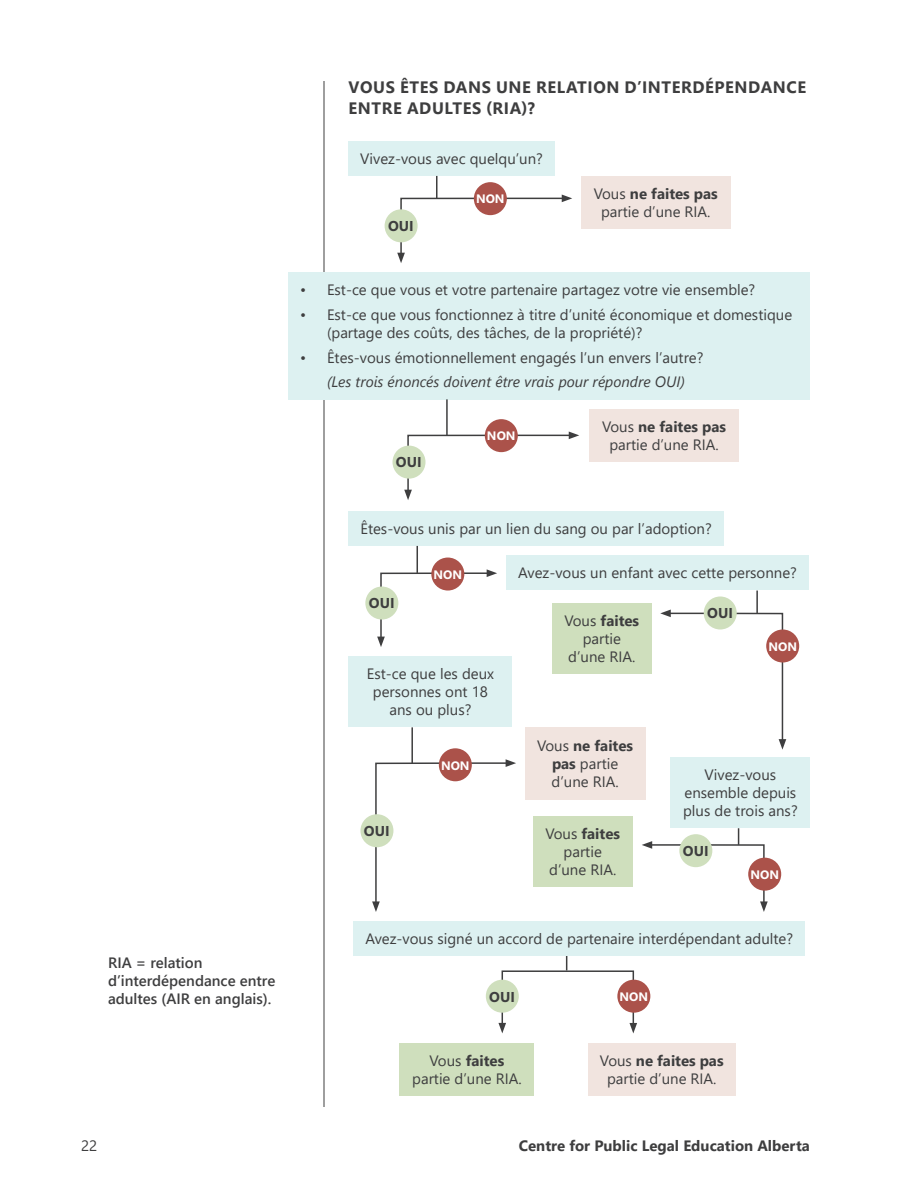
<style>
.page{position:relative;width:918px;height:1188px;background:#fff}
.page>*{position:absolute;margin:0;border:0;box-sizing:border-box;transform-origin:0 0}
.Graph_Titles{font:700 16.5px/21px "Segoe UI";letter-spacing:.035em;color:#3e3e3f}
.Sidebar_Graph_Body{font:15px/18px "Segoe UI";color:#3e3e3f;text-align:center}
.Sidebar_Graph_Body-2{font:600 15px/18px "Segoe UI";color:#3e3e3f}
.Sidebar_Graph_Bullet{font:italic 15px "Segoe UI";color:#3e3e3f}
.t1{font:700 15px "Segoe UI";color:#3e3e3f}
.t2{font:700 14.25px "Segoe UI";color:#3e3e3f}
.t3{font:700 12.3px "Segoe UI";color:#fff}
.s1{font-weight:700}
</style>
<div class="page">
<hr style="left:324px;top:81px;width:1px;height:1026px;background:#3e3e3f">
<div style="left:288px;top:272px;width:522px;height:127px;background:#ddf1f1"></div>
<div style="left:348px;top:511px;width:376px;height:35px;background:#ddf1f1"></div>
<div style="left:348px;top:141px;width:207px;height:35px;background:#ddf1f1"></div>
<hr style="left:436px;top:176px;width:2px;height:23px;background:#3e3e3f">
<div style="left:349px;top:656px;width:163px;height:71px;background:#ddf1f1"></div>
<svg style="left:377px;top:546px;width:120px;height:101px"></svg>
<div style="left:506px;top:555px;width:303px;height:35px;background:#ddf1f1"></div>
<svg style="left:660px;top:610px;width:126px;height:140px"></svg>
<hr style="left:756px;top:591px;width:2px;height:22px;background:#3e3e3f">
<div style="left:552px;top:603px;width:99px;height:71px;background:#cfdfbd"></div>
<div style="left:671px;top:757px;width:139px;height:71px;background:#ddf1f1"></div>
<svg style="left:397px;top:195px;width:175px;height:68px"></svg>
<hr style="left:446px;top:399px;width:2px;height:36px;background:#3e3e3f">
<svg style="left:404px;top:432px;width:175px;height:68px"></svg>
<div style="left:581px;top:176px;width:149px;height:53px;background:#f1e4df"></div>
<svg style="left:372px;top:759px;width:144px;height:153px"></svg>
<hr style="left:411px;top:727px;width:2px;height:36px;background:#3e3e3f">
<div style="left:525px;top:727px;width:120px;height:72px;background:#f1e4df"></div>
<svg style="left:642px;top:828px;width:126px;height:84px"></svg>
<div style="left:385px;top:209px;width:33px;height:33px;background:#cfdfbd;border-radius:50%"></div>
<div style="left:474px;top:182px;width:33px;height:33px;background:#ab524a;border-radius:50%"></div>
<div style="left:485px;top:419px;width:33px;height:33px;background:#ab524a;border-radius:50%"></div>
<div style="left:393px;top:446px;width:33px;height:33px;background:#cfdfbd;border-radius:50%"></div>
<div style="left:365px;top:587px;width:33px;height:33px;background:#cfdfbd;border-radius:50%"></div>
<div style="left:431px;top:558px;width:33px;height:33px;background:#ab524a;border-radius:50%"></div>
<div style="left:766px;top:630px;width:33px;height:33px;background:#ab524a;border-radius:50%"></div>
<div style="left:704px;top:597px;width:33px;height:33px;background:#cfdfbd;border-radius:50%"></div>
<div style="left:360px;top:814px;width:33px;height:33px;background:#cfdfbd;border-radius:50%"></div>
<div style="left:439px;top:748px;width:33px;height:33px;background:#ab524a;border-radius:50%"></div>
<div style="left:679px;top:834px;width:33px;height:33px;background:#cfdfbd;border-radius:50%"></div>
<div style="left:748px;top:858px;width:33px;height:33px;background:#ab524a;border-radius:50%"></div>
<div style="left:590px;top:409px;width:149px;height:53px;background:#f1e4df"></div>
<div style="left:533px;top:816px;width:99px;height:71px;background:#cfdfbd"></div>
<div style="left:502px;top:970px;width:132px;height:56px;border:2px solid #3e3e3f"></div>
<svg style="left:498px;top:1023px;width:8px;height:10px"></svg>
<svg style="left:629px;top:1023px;width:8px;height:10px"></svg>
<svg style="left:566px;top:956px;width:1px;height:14px"></svg>
<div style="left:353px;top:921px;width:452px;height:35px;background:#ddf1f1"></div>
<div style="left:486px;top:980px;width:33px;height:33px;background:#cfdfbd;border-radius:50%"></div>
<div style="left:617px;top:980px;width:33px;height:33px;background:#ab524a;border-radius:50%"></div>
<div style="left:588px;top:1043px;width:148px;height:53px;background:#f1e4df"></div>
<div style="left:400px;top:1043px;width:134px;height:53px;background:#cfdfbd"></div>
<p class="Graph_Titles" style="left:349px;top:75px;width:459px">VOUS ÊTES DANS UNE RELATION D’INTERDÉPENDANCE<br>ENTRE ADULTES (RIA)?</p>
<p class="Sidebar_Graph_Body" style="left:360px;top:148px;width:184px">Vivez-vous avec quelqu’un?</p>
<p class="t2" style="left:388px;top:213px;width:27px">OUI</p>
<p class="t3" style="left:476px;top:187px;width:30px">NON</p>
<p class="Sidebar_Graph_Body" style="left:594px;top:183px;width:125px">Vous <span class="s1">ne faites pas </span>partie d’une RIA.</p>
<p class="Sidebar_Graph_Body" style="left:300px;top:279px;width:457px">• Est-ce que vous et votre partenaire partagez votre vie ensemble?</p>
<p class="Sidebar_Graph_Body" style="left:327px;top:304px;width:467px;text-align:left;text-indent:-27px">• Est-ce que vous fonctionnez à titre d’unité économique et domestique (partage des coûts, des tâches, de la propriété)?</p>
<p class="Sidebar_Graph_Body" style="left:300px;top:347px;width:405px">• Êtes-vous émotionnellement engagés l’un envers l’autre?</p>
<p class="Sidebar_Graph_Bullet" style="left:327px;top:368px;width:359px">(Les trois énoncés doivent être vrais pour répondre OUI)</p>
<p class="t2" style="left:396px;top:449px;width:27px">OUI</p>
<p class="t3" style="left:487px;top:424px;width:30px">NON</p>
<p class="Sidebar_Graph_Body" style="left:602px;top:416px;width:125px">Vous <span class="s1">ne faites pas </span>partie d’une RIA.</p>
<p class="Sidebar_Graph_Body" style="left:360px;top:518px;width:353px">Êtes-vous unis par un lien du sang ou par l’adoption?</p>
<p class="t2" style="left:369px;top:590px;width:27px">OUI</p>
<p class="t3" style="left:434px;top:563px;width:30px">NON</p>
<p class="Sidebar_Graph_Body" style="left:367px;top:664px;width:129px">Est-ce que les deux personnes ont 18 ans ou plus?</p>
<p class="t2" style="left:364px;top:818px;width:27px">OUI</p>
<p class="t3" style="left:441px;top:754px;width:30px">NON</p>
<p class="Sidebar_Graph_Body" style="left:518px;top:563px;width:280px">Avez-vous un enfant avec cette personne?</p>
<p class="Sidebar_Graph_Body" style="left:564px;top:610px;width:76px">Vous <span class="s1">faites </span>partie d’une RIA.</p>
<p class="t2" style="left:707px;top:600px;width:27px">OUI</p>
<p class="t3" style="left:768px;top:635px;width:30px">NON</p>
<p class="Sidebar_Graph_Body" style="left:537px;top:735px;width:98px">Vous <span class="s1">ne faites pas</span> partie d’une RIA.</p>
<p class="Sidebar_Graph_Body" style="left:545px;top:824px;width:76px">Vous <span class="s1">faites </span>partie d’une RIA.</p>
<p class="Sidebar_Graph_Body" style="left:683px;top:765px;width:116px">Vivez-vous ensemble depuis plus de trois ans?</p>
<p class="t2" style="left:683px;top:838px;width:27px">OUI</p>
<p class="t3" style="left:750px;top:863px;width:30px">NON</p>
<p class="Sidebar_Graph_Body-2" style="left:108px;top:952px;width:169px">RIA = relation d’interdépendance entre adultes (AIR en anglais).</p>
<p class="Sidebar_Graph_Body" style="left:365px;top:928px;width:429px">Avez-vous signé un accord de partenaire interdépendant adulte?</p>
<p class="t2" style="left:489px;top:983px;width:27px">OUI</p>
<p class="t3" style="left:620px;top:985px;width:30px">NON</p>
<p class="Sidebar_Graph_Body" style="left:412px;top:1050px;width:111px">Vous <span class="s1">faites </span>partie d’une RIA.</p>
<p class="Sidebar_Graph_Body" style="left:600px;top:1050px;width:125px">Vous <span class="s1">ne faites pas </span>partie d’une RIA.</p>
<p class="Sidebar_Graph_Body" style="left:81px;top:1135px;width:18px">22</p>
<p class="t1" style="left:519px;top:1132px;width:293px">Centre for Public Legal Education Alberta</p>
</div>
